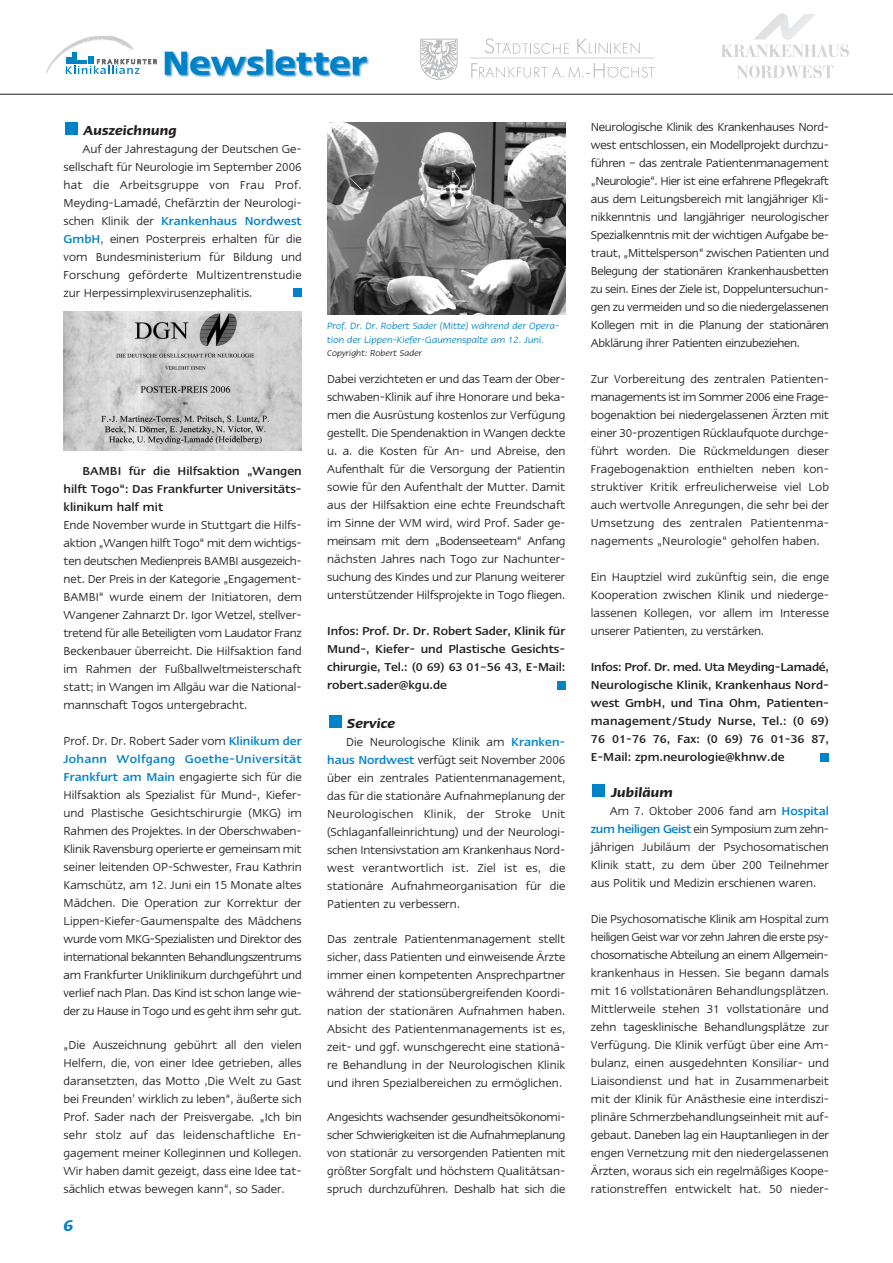
<style>
.page{position:relative;width:893px;height:1263px;background:#fff}
.page>*{position:absolute;margin:0;border:0;box-sizing:border-box;transform-origin:0 0}
.t1{font:italic 600 18px "Linotype Ergo";color:#0082c8}
.t2{font:italic 600 15px "Linotype Ergo";color:#231f20}
.t3{font:13.2px/18px "Linotype Ergo";color:#231f20;text-align:justify}
.t4{font:500 13.2px/18px "Linotype Ergo";color:#231f20;text-align:justify}
.t5{font:italic 10.5px/13.5px "Linotype Ergo";letter-spacing:.005em;color:#0082c8}
.t6{font:italic 9.75px "Linotype Ergo";letter-spacing:.005em;color:#231f20}
.s1{font-weight:500;color:#0082c8}
</style>
<div class="page">
<img style="left:327px;top:123px;width:238px;height:191px">
<hr style="left:0;top:94px;width:893px;height:1px;background:#231f20">
<svg style="left:134px;top:59px;width:23px;height:15px"></svg>
<img style="left:46px;top:35px;width:88px;height:39px">
<img style="left:164px;top:49px;width:205px;height:29px">
<svg style="left:754px;top:13px;width:62px;height:27px"></svg>
<img style="left:721px;top:44px;width:128px;height:34px">
<svg style="left:577px;top:39px;width:63px;height:15px"></svg>
<svg style="left:420px;top:39px;width:38px;height:41px"></svg>
<svg style="left:485px;top:38px;width:84px;height:16px"></svg>
<svg style="left:471px;top:63px;width:184px;height:15px"></svg>
<hr style="left:470px;top:58px;width:185px;height:1px;background:#d1d2d4">
<div style="left:329px;top:715px;width:12px;height:13px;background:#0082c8"></div>
<div style="left:592px;top:784px;width:13px;height:13px;background:#0082c8"></div>
<div style="left:65px;top:122px;width:13px;height:13px;background:#0082c8"></div>
<div style="left:820px;top:753px;width:9px;height:8px;background:#0082c8"></div>
<div style="left:557px;top:681px;width:8px;height:8px;background:#0082c8"></div>
<div style="left:293px;top:288px;width:9px;height:9px;background:#0082c8"></div>
<img style="left:64px;top:311px;width:238px;height:140px">
<p class="t2" style="left:84px;top:124px;width:95px">Auszeichnung</p>
<p class="t3" style="left:64px;top:141px;width:240px;text-indent:19px">Auf der Jahrestagung der Deutschen Ge&shy;sellschaft für Neurologie im September 2006 hat die Arbeitsgruppe von Frau Prof.<br>Meyding-Lamadé, Chefärztin der Neurologi&shy;schen Klinik der <span class="s1">Krankenhaus Nordwest GmbH</span>, einen Posterpreis erhalten für die vom Bundesministerium für Bildung und Forschung geförderte Multizentrenstudie zur Herpessimplexvirusenzephalitis.</p>
<p class="t4" style="left:64px;top:463px;width:240px;text-indent:19px">BAMBI für die Hilfsaktion „Wangen hilft Togo“: Das Frankfurter Universitäts&shy;klinikum half mit</p>
<p class="t3" style="left:64px;top:517px;width:240px">Ende November wurde in Stuttgart die Hilfs&shy;aktion „Wangen hilft Togo“ mit dem wichtigs&shy;ten deutschen Medienpreis BAMBI ausgezeich&shy;net. Der Preis in der Kategorie „Engagement-BAMBI“ wurde einem der Initiatoren, dem Wangener Zahnarzt Dr. Igor Wetzel, stellver&shy;tretend für alle Beteiligten vom Laudator Franz Beckenbauer überreicht. Die Hilfsaktion fand im Rahmen der Fußballweltmeisterschaft statt; in Wangen im Allgäu war die National&shy;mannschaft Togos untergebracht.</p>
<p class="t3" style="left:64px;top:732px;width:240px">Prof. Dr. Dr. Robert Sader vom <span class="s1">Klinikum der Johann Wolfgang Goethe-Universität Frankfurt am Main</span> engagierte sich für die Hilfsaktion als Spezialist für Mund-, Kiefer&shy;und Plastische Gesichtschirurgie (MKG) im Rahmen des Projektes. In der Oberschwaben-Klinik Ravensburg operierte er gemeinsam mit seiner leitenden OP-Schwester, Frau Kathrin Kamschütz, am 12. Juni ein 15 Monate altes Mädchen. Die Operation zur Korrektur der Lippen-Kiefer-Gaumenspalte des Mädchens wurde vom MKG-Spezialisten und Direktor des international bekannten Behandlungszentrums am Frankfurter Uniklinikum durchgeführt und verlief nach Plan. Das Kind ist schon lange wie&shy;der zu Hause in Togo und es geht ihm sehr gut.</p>
<p class="t3" style="left:64px;top:1037px;width:240px">„Die Auszeichnung gebührt all den vielen Helfern, die, von einer Idee getrieben, alles daransetzten, das Motto ‚Die Welt zu Gast bei Freunden’ wirklich zu leben“, äußerte sich Prof. Sader nach der Preisvergabe. „Ich bin sehr stolz auf das leidenschaftliche En&shy;gagement meiner Kolleginnen und Kollegen.<br>Wir haben damit gezeigt, dass eine Idee tat&shy;sächlich etwas bewegen kann“, so Sader.</p>
<h1 class="t1" style="left:64px;top:1218px;width:11px">6</h1>
<p class="t5" style="left:327px;top:320px;width:233px">Prof. Dr. Dr. Robert Sader (Mitte) während der Opera&shy;tion der Lippen-Kiefer-Gaumenspalte am 12. Juni.</p>
<p class="t6" style="left:327px;top:350px;width:96px">Copyright: Robert Sader</p>
<p class="t3" style="left:327px;top:371px;width:240px">Dabei verzichteten er und das Team der Ober&shy;schwaben-Klinik auf ihre Honorare und beka&shy;men die Ausrüstung kostenlos zur Verfügung gestellt. Die Spendenaktion in Wangen deckte u. a. die Kosten für An- und Abreise, den Aufenthalt für die Versorgung der Patientin sowie für den Aufenthalt der Mutter. Damit aus der Hilfsaktion eine echte Freundschaft im Sinne der WM wird, wird Prof. Sader ge&shy;meinsam mit dem „Bodenseeteam“ Anfang nächsten Jahres nach Togo zur Nachunter&shy;suchung des Kindes und zur Planung weiterer unterstützender Hilfsprojekte in Togo fliegen.</p>
<p class="t4" style="left:327px;top:623px;width:240px">Infos: Prof. Dr. Dr. Robert Sader, Klinik für Mund-, Kiefer- und Plastische Gesichts&shy;chirurgie, Tel.: (0 69) 63 01–56 43, E-Mail: robert.sader@kgu.de</p>
<p class="t2" style="left:347px;top:717px;width:50px">Service</p>
<p class="t3" style="left:327px;top:734px;width:240px;text-indent:19px">Die Neurologische Klinik am <span class="s1">Kranken&shy;haus Nordwest</span> verfügt seit November 2006 über ein zentrales Patientenmanagement, das für die stationäre Aufnahmeplanung der Neurologischen Klinik, der Stroke Unit (Schlaganfalleinrichtung) und der Neurologi&shy;schen Intensivstation am Krankenhaus Nord&shy;west verantwortlich ist. Ziel ist es, die stationäre Aufnahmeorganisation für die Patienten zu verbessern.</p>
<p class="t3" style="left:327px;top:930px;width:240px">Das zentrale Patientenmanagement stellt sicher, dass Patienten und einweisende Ärzte immer einen kompetenten Ansprechpartner während der stationsübergreifenden Koordi&shy;nation der stationären Aufnahmen haben.<br>Absicht des Patientenmanagements ist es, zeit- und ggf. wunschgerecht eine stationä&shy;re Behandlung in der Neurologischen Klinik und ihren Spezialbereichen zu ermöglichen.</p>
<p class="t3" style="left:327px;top:1109px;width:240px">Angesichts wachsender gesundheitsökonomi&shy;scher Schwierigkeiten ist die Aufnahmeplanung von stationär zu versorgenden Patienten mit größter Sorgfalt und höchstem Qualitätsan&shy;spruch durchzuführen. Deshalb hat sich die</p>
<p class="t3" style="left:591px;top:119px;width:240px">Neurologische Klinik des Krankenhauses Nord&shy;west entschlossen, ein Modellprojekt durchzu&shy;führen – das zentrale Patientenmanagement „Neurologie“. Hier ist eine erfahrene Pflegekraft aus dem Leitungsbereich mit langjähriger Kli&shy;nikkenntnis und langjähriger neurologischer Spezialkenntnis mit der wichtigen Aufgabe be&shy;traut, „Mittelsperson“ zwischen Patienten und Belegung der stationären Krankenhausbetten zu sein. Eines der Ziele ist, Doppeluntersuchun&shy;gen zu vermeiden und so die niedergelassenen Kollegen mit in die Planung der stationären Abklärung ihrer Patienten einzubeziehen.</p>
<p class="t3" style="left:591px;top:371px;width:240px">Zur Vorbereitung des zentralen Patienten&shy;managements ist im Sommer 2006 eine Frage&shy;bogenaktion bei niedergelassenen Ärzten mit einer 30-prozentigen Rücklaufquote durchge&shy;führt worden. Die Rückmeldungen dieser Fragebogenaktion enthielten neben kon&shy;struktiver Kritik erfreulicherweise viel Lob auch wertvolle Anregungen, die sehr bei der Umsetzung des zentralen Patientenma&shy;nagements „Neurologie“ geholfen haben.</p>
<p class="t3" style="left:591px;top:569px;width:240px">Ein Hauptziel wird zukünftig sein, die enge Kooperation zwischen Klinik und niederge&shy;lassenen Kollegen, vor allem im Interesse unserer Patienten, zu verstärken.</p>
<p class="t4" style="left:591px;top:659px;width:240px">Infos: Prof. Dr. med. Uta Meyding-Lamadé, Neurologische Klinik, Krankenhaus Nord&shy;west GmbH, und Tina Ohm, Patienten&shy;management/Study Nurse, Tel.: (0 69)<br>76 01-76 76, Fax: (0 69) 76 01-36 87, E-Mail: zpm.neurologie@khnw.de</p>
<p class="t2" style="left:611px;top:786px;width:63px">Jubiläum</p>
<p class="t3" style="left:591px;top:803px;width:240px;text-indent:19px">Am 7. Oktober 2006 fand am <span class="s1">Hospital zum heiligen Geist</span> ein Symposium zum zehn&shy;jährigen Jubiläum der Psychosomatischen Klinik statt, zu dem über 200 Teilnehmer aus Politik und Medizin erschienen waren.</p>
<p class="t3" style="left:591px;top:911px;width:240px">Die Psychosomatische Klinik am Hospital zum heiligen Geist war vor zehn Jahren die erste psy&shy;chosomatische Abteilung an einem Allgemein&shy;krankenhaus in Hessen. Sie begann damals mit 16 vollstationären Behandlungsplätzen.<br>Mittlerweile stehen 31 vollstationäre und zehn tagesklinische Behandlungsplätze zur Verfügung. Die Klinik verfügt über eine Am&shy;bulanz, einen ausgedehnten Konsiliar- und Liaisondienst und hat in Zusammenarbeit mit der Klinik für Anästhesie eine interdiszi&shy;plinäre Schmerzbehandlungseinheit mit auf&shy;gebaut. Daneben lag ein Hauptanliegen in der engen Vernetzung mit den niedergelassenen Ärzten, woraus sich ein regelmäßiges Koope&shy;rationstreffen entwickelt hat. 50 nieder-</p>
</div>
